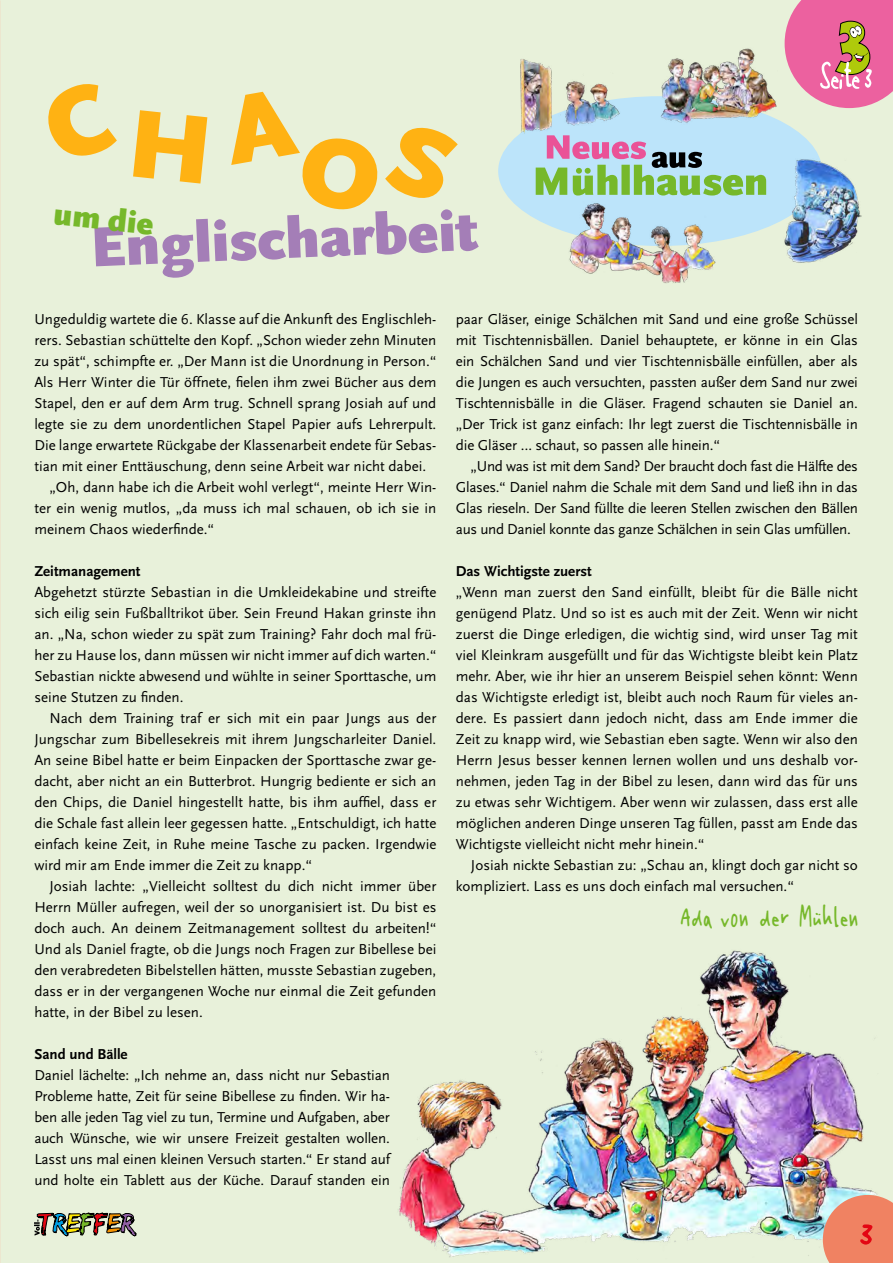
<style>
.page{position:relative;width:893px;height:1263px;background:#e8f1da}
.page>*{position:absolute;margin:0;border:0;box-sizing:border-box;transform-origin:0 0}
.t1{font:90px "Handschrift";color:#e30613}
.t2{font:900 58.5px "Scala Sans OT";color:#a47eb7}
.t3{font:51px "Druckschrift";letter-spacing:-.1em;color:#fff}
.t4{font:40.5px "Druckschrift";letter-spacing:-.05em;color:#76b82a}
.t5{font:900 31.95px "Scala Sans OT";color:#76b82a}
.t6{font:15px/21px "Scala Sans";color:#000;text-align:justify}
.t7{font:700 15px "Scala Sans OT";color:#000}
.s1{font-family:"Handschrift";font-size:83.7px}
</style>
<div class="page">
<img style="left:398px;top:950px;width:480px;height:308px">
<div style="left:498px;top:96px;width:324px;height:150px;background:#bce4fa;border-radius:50%"></div>
<svg style="left:536px;top:135px;width:230px;height:61px"></svg>
<svg style="left:823px;top:1195px;width:70px;height:68px;background:#eb8e71"></svg>
<svg style="left:785px;top:0;width:108px;height:108px;background:#ea72a5"></svg>
<img style="left:518px;top:59px;width:103px;height:76px">
<img style="left:569px;top:203px;width:148px;height:80px">
<img style="left:783px;top:159px;width:79px;height:104px">
<img style="left:660px;top:48px;width:117px;height:75px">
<svg style="left:34px;top:1212px;width:102px;height:24px"></svg>
<h3 class="t5" style="left:56px;top:195px;width:102px;rotate:6deg">um die</h3>
<h2 class="t2" style="left:89px;top:216px;width:389px;rotate:-3deg">Englischarbeit</h2>
<h3 class="t3" style="left:817px;top:58px;width:59px"><sup>3</sup>Seite<span class="s1">3</span></h3>
<p class="t6" style="left:34px;top:309px;width:404px">Ungeduldig wartete die 6. Klasse auf die Ankunft des Englischleh-</p>
<p class="t6" style="left:34px;top:330px;width:404px">rers. Sebastian schüttelte den Kopf. „Schon wieder zehn Minuten</p>
<p class="t6" style="left:34px;top:351px;width:403px">zu spät“, schimpfte er. „Der Mann ist die Unordnung in Person.“</p>
<p class="t6" style="left:34px;top:372px;width:403px">Als Herr Winter die Tür öffnete, fielen ihm zwei Bücher aus dem</p>
<p class="t6" style="left:34px;top:393px;width:404px">Stapel, den er auf dem Arm trug. Schnell sprang Josiah auf und</p>
<p class="t6" style="left:34px;top:414px;width:404px">legte sie zu dem unordentlichen Stapel Papier aufs Lehrerpult.</p>
<p class="t6" style="left:34px;top:435px;width:403px">Die lange erwartete Rückgabe der Klassenarbeit endete für Sebas-</p>
<p class="t6" style="left:34px;top:456px;width:393px">tian mit einer Enttäuschung, denn seine Arbeit war nicht dabei.</p>
<p class="t6" style="left:49px;top:477px;width:389px">„Oh, dann habe ich die Arbeit wohl verlegt“, meinte Herr Win-</p>
<p class="t6" style="left:34px;top:498px;width:403px">ter ein wenig mutlos, „da muss ich mal schauen, ob ich sie in</p>
<p class="t6" style="left:34px;top:519px;width:181px">meinem Chaos wiederfinde.“</p>
<p class="t7" style="left:34px;top:562px;width:108px">Zeitmanagement</p>
<p class="t6" style="left:34px;top:582px;width:404px">Abgehetzt stürzte Sebastian in die Umkleidekabine und streifte sich eilig sein Fußballtrikot über. Sein Freund Hakan grinste ihn an. „Na, schon wieder zu spät zum Training? Fahr doch mal frü&shy;her zu Hause los, dann müssen wir nicht immer auf dich warten.“ Sebastian nickte abwesend und wühlte in seiner Sporttasche, um seine Stutzen zu finden.</p>
<p class="t6" style="left:34px;top:708px;width:404px;text-indent:15px">Nach dem Training traf er sich mit ein paar Jungs aus der Jungschar zum Bibellesekreis mit ihrem Jungscharleiter Daniel.<br>An seine Bibel hatte er beim Einpacken der Sporttasche zwar ge&shy;dacht, aber nicht an ein Butterbrot. Hungrig bediente er sich an den Chips, die Daniel hingestellt hatte, bis ihm auffiel, dass er die Schale fast allein leer gegessen hatte. „Entschuldigt, ich hatte einfach keine Zeit, in Ruhe meine Tasche zu packen. Irgendwie wird mir am Ende immer die Zeit zu knapp.“</p>
<p class="t6" style="left:34px;top:876px;width:404px;text-indent:15px">Josiah lachte: „Vielleicht solltest du dich nicht immer über Herrn Müller aufregen, weil der so unorganisiert ist. Du bist es doch auch. An deinem Zeitmanagement solltest du arbeiten!“ Und als Daniel fragte, ob die Jungs noch Fragen zur Bibellese bei den verabredeten Bibelstellen hätten, musste Sebastian zugeben, dass er in der vergangenen Woche nur einmal die Zeit gefunden hatte, in der Bibel zu lesen.</p>
<p class="t7" style="left:34px;top:1045px;width:95px">Sand und Bälle</p>
<p class="t6" style="left:34px;top:1065px;width:357px">Daniel lächelte: „Ich nehme an, dass nicht nur Sebastian Probleme hatte, Zeit für seine Bibellese zu finden. Wir ha&shy;ben alle jeden Tag viel zu tun, Termine und Aufgaben, aber auch Wünsche, wie wir unsere Freizeit gestalten wollen.<br>Lasst uns mal einen kleinen Versuch starten.“ Er stand auf und holte ein Tablett aus der Küche. Darauf standen ein</p>
<p class="t6" style="left:456px;top:309px;width:404px">paar Gläser, einige Schälchen mit Sand und eine große Schüssel mit Tischtennisbällen. Daniel behauptete, er könne in ein Glas ein Schälchen Sand und vier Tischtennisbälle einfüllen, aber als die Jungen es auch versuchten, passten außer dem Sand nur zwei Tischtennisbälle in die Gläser. Fragend schauten sie Daniel an. „Der Trick ist ganz einfach: Ihr legt zuerst die Tischtennisbälle in die Gläser … schaut, so passen alle hinein.“</p>
<p class="t6" style="left:456px;top:456px;width:404px;text-indent:15px">„Und was ist mit dem Sand? Der braucht doch fast die Hälfte des Glases.“ Daniel nahm die Schale mit dem Sand und ließ ihn in das Glas rieseln. Der Sand füllte die leeren Stellen zwischen den Bällen aus und Daniel konnte das ganze Schälchen in sein Glas umfüllen.</p>
<p class="t7" style="left:456px;top:562px;width:137px">Das Wichtigste zuerst</p>
<p class="t6" style="left:456px;top:582px;width:404px">„Wenn man zuerst den Sand einfüllt, bleibt für die Bälle nicht genügend Platz. Und so ist es auch mit der Zeit. Wenn wir nicht zuerst die Dinge erledigen, die wichtig sind, wird unser Tag mit viel Kleinkram ausgefüllt und für das Wichtigste bleibt kein Platz mehr. Aber, wie ihr hier an unserem Beispiel sehen könnt: Wenn das Wichtigste erledigt ist, bleibt auch noch Raum für vieles an&shy;dere. Es passiert dann jedoch nicht, dass am Ende immer die Zeit zu knapp wird, wie Sebastian eben sagte. Wenn wir also den Herrn Jesus besser kennen lernen wollen und uns deshalb vor&shy;nehmen, jeden Tag in der Bibel zu lesen, dann wird das für uns zu etwas sehr Wichtigem. Aber wenn wir zulassen, dass erst alle möglichen anderen Dinge unseren Tag füllen, passt am Ende das Wichtigste vielleicht nicht mehr hinein.“</p>
<p class="t6" style="left:456px;top:855px;width:404px;text-indent:15px">Josiah nickte Sebastian zu: „Schau an, klingt doch gar nicht so kompliziert. Lass es uns doch einfach mal versuchen.“</p>
<h3 class="t4" style="left:679px;top:901px;width:182px">Ada von der Mühlen</h3>
<h1 class="t1" style="left:855px;top:1203px;width:23px">3</h1>
</div>
